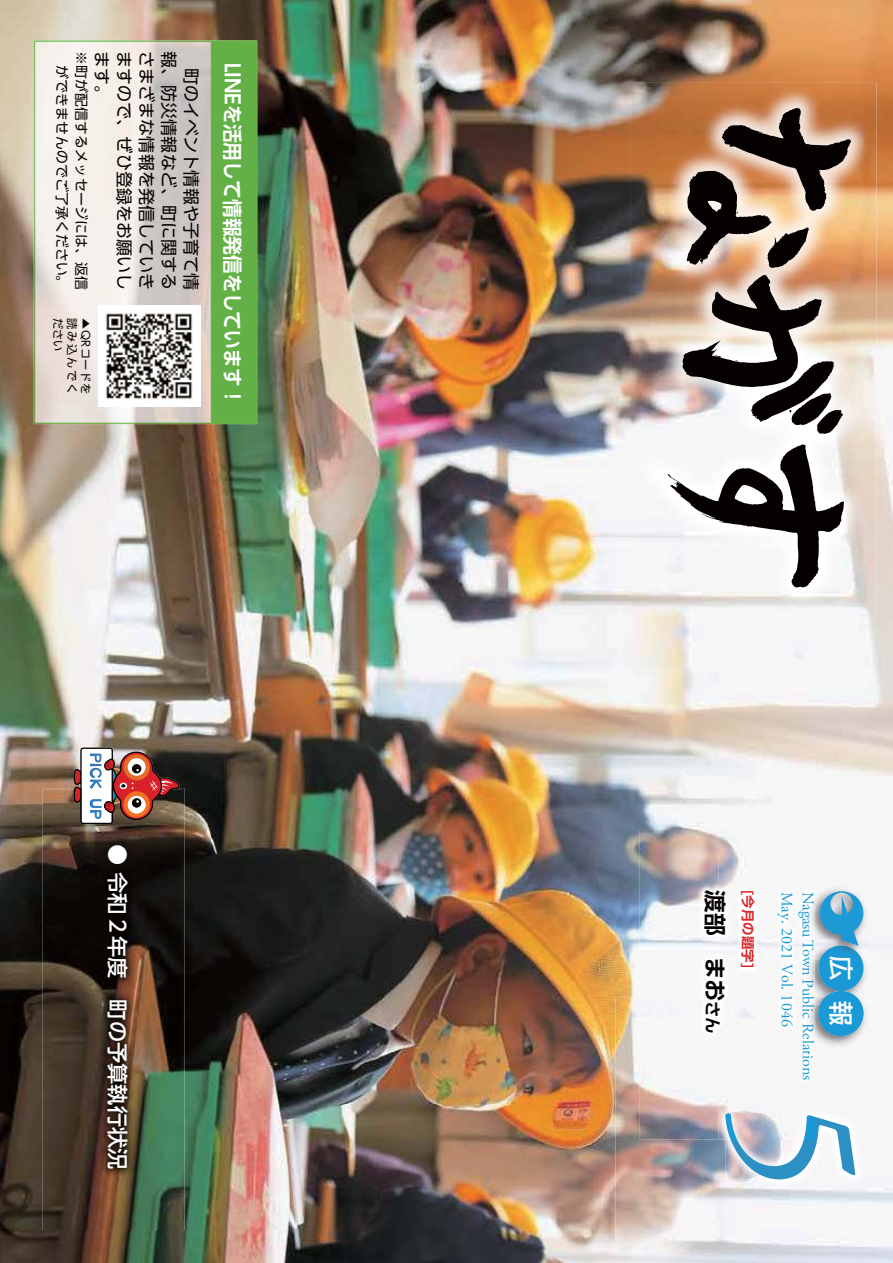
<style>
.page{position:relative;width:893px;height:1263px;background:#fff}
.page>*{position:absolute;margin:0;border:0;box-sizing:border-box;transform-origin:0 0}
.t1{font:180px "Adobe Garamond Pro";color:#2d90c4}
.t2{font:26.25px "Rodin Pro DB 90 pv RKSJ H";color:#fff}
.t3{font:22.5px "UD Shin Go Pro De Bold 90 pv RKSJ H";color:#050100}
.t4{font:21.15px "UD Shin Go Pro Medium 90 pv RKSJ H";color:#fff}
.t5{font:20.25px "UD Shin Go Pro De Bold 90 pv RKSJ H";color:#fff;scale:.93 1}
.t6{font:16.95px "UD Shin Go Pro Regular 90 pv RKSJ H";letter-spacing:.005em;color:#050100}
.t7{font:16.5px "UD Shin Go Pro De Bold 90 pv RKSJ H";color:#050100}
.t8{font:16.05px "Adobe Garamond Pro";color:#1a99d6}
.t9{font:13.8px "UD Shin Go Pro Regular 90 pv RKSJ H";letter-spacing:.02em;color:#050100}
.t10{font:13.5px "UD Shin Go Pro De Bold 90 pv RKSJ H";color:#d92528}
.t11{font:11.1px "UD Shin Go Pro Regular 90 pv RKSJ H";letter-spacing:.05em;color:#050100}
.s1{color:#1c98d5}
.s2{color:#1f98d4}
.s3{color:#1b98d4}
</style>
<div class="page">
<img style="left:0;top:0;width:893px;height:1263px">
<img style="left:34px;top:40px;width:223px;height:384px">
<div style="left:211px;top:41px;width:46px;height:382px;background:#63b047"></div>
<div style="left:211px;top:41px;width:46px;height:383px;border:1px solid #71b345"></div>
<img style="left:99px;top:305px;width:101px;height:101px">
<div style="left:815px;top:833px;width:58px;height:164px;background:#f6f6f6"></div>
<img style="left:815px;top:884px;width:55px;height:100px">
<div style="left:818px;top:945px;width:45px;height:46px;background:#1a99d6;border-radius:50%"></div>
<img style="left:825px;top:991px;width:32px;height:6px">
<img style="left:825px;top:984px;width:32px;height:7px">
<div style="left:818px;top:991px;width:45px;height:45px;background:#1a99d6;border-radius:50%"></div>
<img style="left:815px;top:939px;width:55px;height:21px">
<img style="left:820px;top:946px;width:42px;height:14px">
<svg style="left:820px;top:891px;width:43px;height:55px;background:#6bafd1"></svg>
<img style="left:615px;top:997px;width:278px;height:253px">
<img style="left:815px;top:997px;width:55px;height:8px">
<img style="left:818px;top:997px;width:45px;height:39px">
<img style="left:829px;top:1002px;width:24px;height:23px">
<img style="left:725px;top:1113px;width:130px;height:66px">
<img style="left:640px;top:830px;width:175px;height:167px">
<img style="left:798px;top:892px;width:8px;height:45px">
<img style="left:802px;top:975px;width:2px;height:9px">
<img style="left:778px;top:892px;width:15px;height:134px">
<img style="left:804px;top:939px;width:11px;height:45px">
<img style="left:806px;top:884px;width:9px;height:76px">
<svg style="left:803px;top:940px;width:11px;height:35px"></svg>
<img style="left:640px;top:997px;width:85px;height:142px">
<img style="left:803px;top:1023px;width:11px;height:57px">
<img style="left:804px;top:1019px;width:11px;height:31px">
<img style="left:804px;top:1023px;width:10px;height:27px">
<svg style="left:802px;top:984px;width:13px;height:35px"></svg>
<img style="left:725px;top:1113px;width:90px;height:27px">
<img style="left:179px;top:788px;width:6px;height:442px">
<img style="left:43px;top:790px;width:139px;height:441px">
<img style="left:73px;top:747px;width:106px;height:77px">
<img style="left:631px;top:82px;width:245px;height:532px">
<img style="left:641px;top:95px;width:223px;height:505px">
<svg style="left:687px;top:108px;width:164px;height:160px;background:#997c65"></svg>
<svg style="left:682px;top:275px;width:161px;height:159px"></svg>
<svg style="left:654px;top:444px;width:190px;height:144px"></svg>
<p class="t9" style="left:67px;top:51px;width:240px;rotate:90deg">　ができませんのでご了承ください。</p>
<p class="t9" style="left:86px;top:51px;width:241px;rotate:90deg">※町が配信するメッセージには、返信</p>
<p class="t6" style="left:108px;top:51px;width:53px;rotate:90deg">ます。</p>
<p class="t6" style="left:131px;top:51px;width:241px;rotate:90deg">ますので、ぜひ登録をお願いし</p>
<p class="t6" style="left:153px;top:51px;width:241px;rotate:90deg">さまざまな情報を発信していき</p>
<p class="t6" style="left:175px;top:51px;width:241px;rotate:90deg">報、防災情報など、町に関する</p>
<p class="t11" style="left:62px;top:318px;width:35px;rotate:90deg">ださい</p>
<p class="t11" style="left:76px;top:318px;width:78px;rotate:90deg">読み込んでく</p>
<p class="t11" style="left:90px;top:318px;width:78px;rotate:90deg">▲QRコードを</p>
<p class="t6" style="left:198px;top:68px;width:224px;rotate:90deg">町のイベント情報や子育て情</p>
<p class="t5" style="left:240px;top:63px;width:370px;rotate:90deg">LINEを活用して情報発信をしています！</p>
<p class="t4" style="left:125px;top:844px;width:327px;rotate:90deg">● 令和２年度　町の予算執行状況</p>
<h3 class="t3" style="left:723px;top:890px;width:112px;rotate:90deg">渡部　まお</h3>
<p class="t10" style="left:753px;top:890px;width:79px;rotate:90deg">[今月の題字]</p>
<p class="t7" style="left:719px;top:1001px;width:34px;rotate:90deg">さん</p>
<p class="t8" style="left:793px;top:891px;width:137px;rotate:90deg">May. 2021 Vol. 1046</p>
<p class="t8" style="left:814px;top:891px;width:190px;rotate:90deg"><span class="s1">Na</span>gasuTown <span class="s2">P</span>u<span class="s1">b</span><span class="s3">li</span>c <span class="s1">Re</span>lations</p>
<h2 class="t2" style="left:851px;top:955px;width:73px;rotate:90deg">広 報</h2>
<h1 class="t1" style="left:866px;top:1102px;width:91px;rotate:90deg">5</h1>
</div>
